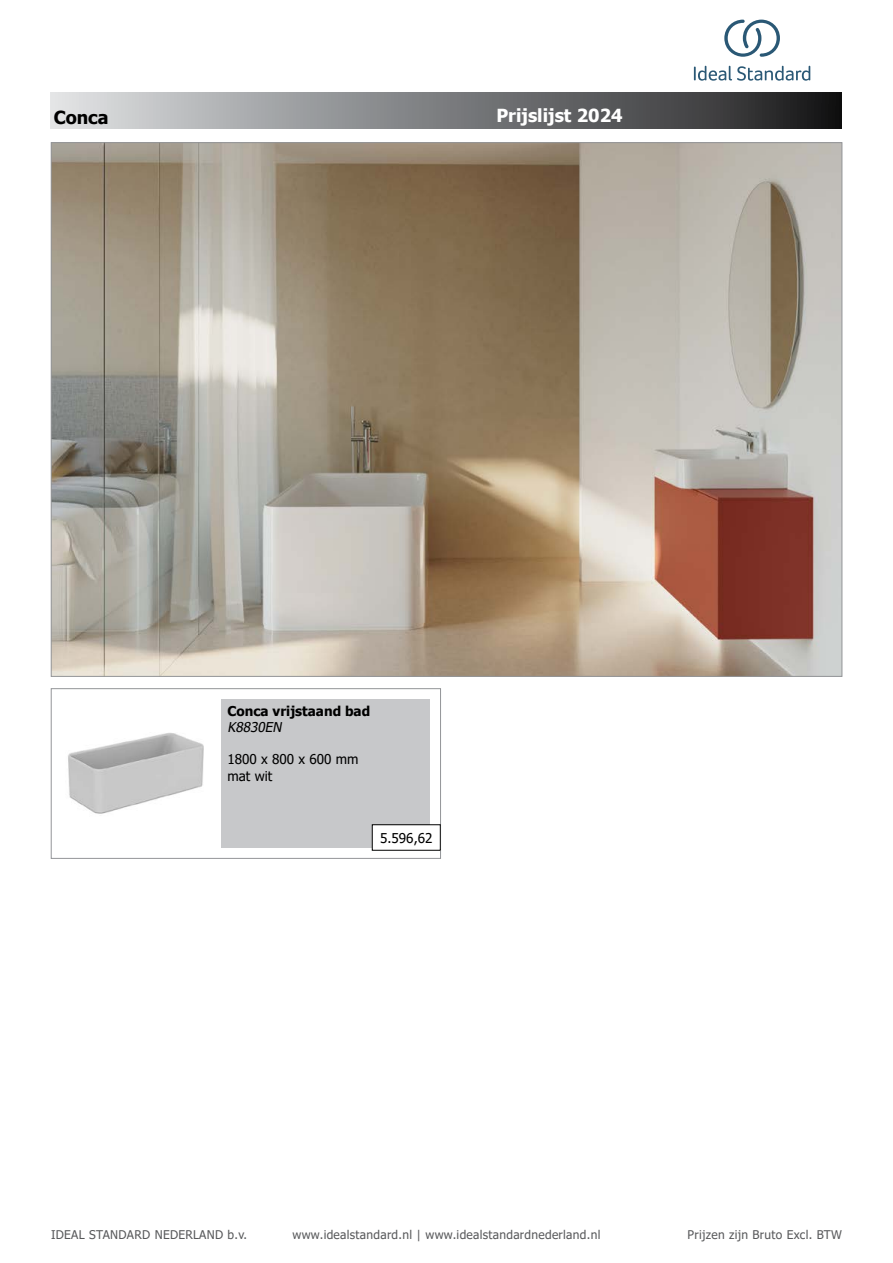
<style>
.page{position:relative;width:893px;height:1263px;background:#fff}
.page>*{position:absolute;margin:0;border:0;box-sizing:border-box;transform-origin:0 0}
.t1{font:700 18px "Tahoma";color:#fff}
.t2{font:700 18px "Tahoma";color:#000}
.t3{font:13.5px/16.2px "Tahoma";color:#000}
.t4{font:700 13.5px "Tahoma";color:#000}
.t5{font:italic 13.5px "Tahoma";color:#000}
.t6{font:12px "Tahoma";letter-spacing:.025em;color:#58595b}
</style>
<div class="page">
<div style="left:51px;top:92px;width:791px;height:37px;background:linear-gradient(to right,#dee1e3,#1a1a1b)"></div>
<div style="left:51px;top:688px;width:390px;height:170px;border:1px solid #939598"></div>
<img style="left:68px;top:733px;width:136px;height:81px">
<div style="left:221px;top:699px;width:209px;height:149px;background:#c7c8ca"></div>
<img style="left:53px;top:144px;width:787px;height:530px">
<div style="left:372px;top:825px;width:68px;height:25px;background:#fff"></div>
<div style="left:372px;top:824px;width:68px;height:26px;border:1px solid #000"></div>
<svg style="left:694px;top:66px;width:116px;height:15px"></svg>
<svg style="left:724px;top:20px;width:56px;height:37px"></svg>
<h1 class="t2" style="left:54px;top:105px;width:56px">Conca</h1>
<h1 class="t1" style="left:496px;top:103px;width:128px">Prijslijst 2024</h1>
<p class="t4" style="left:227px;top:701px;width:144px">Conca vrijstaand bad</p>
<p class="t5" style="left:227px;top:718px;width:59px">K8830EN</p>
<p class="t3" style="left:227px;top:752px;width:132px">1800 x 800 x 600 mm mat wit</p>
<p class="t3" style="left:380px;top:830px;width:54px">5.596,62</p>
<p class="t6" style="left:51px;top:1227px;width:198px">IDEAL STANDARD NEDERLAND b.v.</p>
<p class="t6" style="left:292px;top:1227px;width:309px">www.idealstandard.nl | www.idealstandardnederland.nl</p>
<p class="t6" style="left:688px;top:1227px;width:156px">Prijzen zijn Bruto Excl. BTW</p>
</div>
